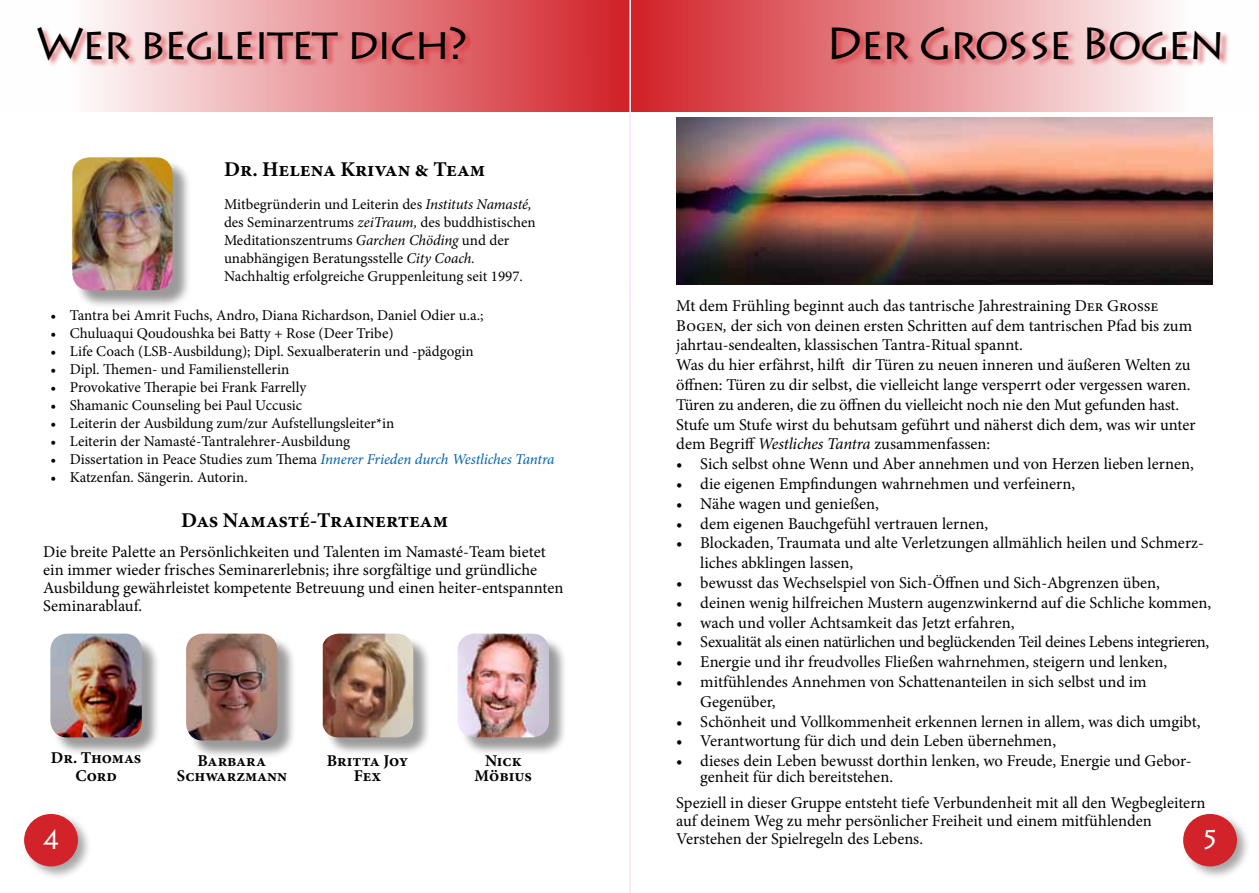
<style>
.page{position:relative;width:1259px;height:893px;background:#fff}
.page>*{position:absolute;margin:0;border:0;box-sizing:border-box;transform-origin:0 0}
.t1{font:45px "Lithos Pro";letter-spacing:-.05em;color:#000}
.t2{font:27px "Lithos Pro";color:#fff}
.t3{font:700 21px "Minion Pro";color:#000}
.t4{font:16.5px/19.8px "Minion Pro";letter-spacing:-.005em;color:#000}
.t5{font:700 16.5px/15px "Minion Pro";color:#000;text-align:center}
.t6{font:15px/18px "Minion Pro";color:#000}
.s1{font-style:italic}
.s2{font-style:italic;color:#0063b0}
</style>
<div class="page">
<div style="left:0;top:0;width:629px;height:112px;background:linear-gradient(to right,#fff,#d22229)"></div>
<div style="left:37px;top:26px;width:434px;height:42px;background:#d2232a;opacity:.59"></div>
<div style="left:629px;top:0;width:630px;height:112px;background:linear-gradient(to right,#d12229,#fff)"></div>
<div style="left:832px;top:26px;width:397px;height:42px;background:#d2232a;opacity:.59"></div>
<div style="left:22px;top:812px;width:70px;height:68px;background:#000;opacity:.35"></div>
<div style="left:24px;top:814px;width:54px;height:52px;background:#d2232a;border-radius:50%"></div>
<div style="left:1181px;top:812px;width:70px;height:68px;background:#000;opacity:.35"></div>
<div style="left:1183px;top:814px;width:54px;height:52px;background:#d2232a;border-radius:50%"></div>
<div style="left:75px;top:160px;width:116px;height:149px;background:#000;opacity:.4"></div>
<img style="left:72px;top:157px;width:101px;height:133px">
<img style="left:676px;top:118px;width:536px;height:167px">
<hr style="left:629px;top:0;width:1px;height:893px;background:#f6e9f7">
<hr style="left:630px;top:0;width:1px;height:893px;background:#f6e9f7">
<div style="left:53px;top:636px;width:108px;height:120px;background:#000;opacity:.4"></div>
<img style="left:50px;top:634px;width:92px;height:103px">
<div style="left:188px;top:636px;width:108px;height:123px;background:#000;opacity:.4"></div>
<img style="left:186px;top:634px;width:91px;height:106px">
<div style="left:325px;top:636px;width:107px;height:120px;background:#000;opacity:.4"></div>
<img style="left:323px;top:634px;width:90px;height:103px">
<div style="left:460px;top:636px;width:108px;height:120px;background:#000;opacity:.4"></div>
<img style="left:457px;top:634px;width:92px;height:103px">
<h1 class="t1" style="left:35px;top:18px;width:434px">Wer begleitet dich?</h1>
<h1 class="t1" style="left:825px;top:18px;width:401px">Der Große Bogen</h1>
<p class="t3" style="left:224px;top:155px;width:263px">Dr. Helena Krivan &amp; Team</p>
<p class="t6" style="left:224px;top:195px;width:313px">Mitbegründerin und Leiterin des <span class="s1">Instituts Namasté, </span>des Seminarzentrums <span class="s1">zeiTraum,</span> des buddhistischen Meditationszentrums <span class="s1">Garchen Chöding</span> und der unabhängigen Beratungsstelle <span class="s1">City Coach.<br></span>Nachhaltig erfolgreiche Gruppenleitung seit 1997.</p>
<p class="t4" style="left:676px;top:296px;width:521px">Mt dem Frühling beginnt auch das tantrische Jahrestraining Der Grosse Bogen<span class="s1">,</span> der sich von deinen ersten Schritten auf dem tantrischen Pfad bis zum jahrtau-sendealten, klassischen Tantra-Ritual spannt.<br>Was du hier erfährst, hilft dir Türen zu neuen inneren und äußeren Welten zu öffnen: Türen zu dir selbst, die vielleicht lange versperrt oder vergessen waren.<br>Türen zu anderen, die zu öffnen du vielleicht noch nie den Mut gefunden hast.<br>Stufe um Stufe wirst du behutsam geführt und näherst dich dem, was wir unter dem Begriff <span class="s1">Westliches Tantra</span> zusammenfassen:</p>
<p class="t4" style="left:676px;top:454px;width:519px">• Sich selbst ohne Wenn und Aber annehmen und von Herzen lieben lernen,</p>
<p class="t4" style="left:676px;top:474px;width:400px">• die eigenen Empfindungen wahrnehmen und verfeinern,</p>
<p class="t4" style="left:676px;top:494px;width:204px">• Nähe wagen und genießen,</p>
<p class="t4" style="left:676px;top:513px;width:313px">• dem eigenen Bauchgefühl vertrauen lernen,</p>
<p class="t4" style="left:700px;top:533px;width:505px;text-indent:-24px">• Blockaden, Traumata und alte Verletzungen allmählich heilen und Schmerz&shy;liches abklingen lassen,</p>
<p class="t4" style="left:676px;top:573px;width:485px">• bewusst das Wechselspiel von Sich-Öffnen und Sich-Abgrenzen üben,</p>
<p class="t4" style="left:676px;top:593px;width:536px">• deinen wenig hilfreichen Mustern augenzwinkernd auf die Schliche kommen,</p>
<p class="t4" style="left:676px;top:612px;width:340px">• wach und voller Achtsamkeit das Jetzt erfahren,</p>
<p class="t4" style="left:676px;top:632px;width:534px">• Sexualität als einen natürlichen und beglückenden Teil deines Lebens integrieren,</p>
<p class="t4" style="left:676px;top:652px;width:492px">• Energie und ihr freudvolles Fließen wahrnehmen, steigern und lenken,</p>
<p class="t4" style="left:700px;top:672px;width:448px;text-indent:-24px">• mitfühlendes Annehmen von Schattenanteilen in sich selbst und im<br>Gegenüber,</p>
<p class="t4" style="left:676px;top:711px;width:526px">• Schönheit und Vollkommenheit erkennen lernen in allem, was dich umgibt,</p>
<p class="t4" style="left:676px;top:731px;width:381px">• Verantwortung für dich und dein Leben übernehmen,</p>
<p class="t4" style="left:700px;top:752px;width:493px;line-height:16.5px;text-indent:-24px">• dieses dein Leben bewusst dorthin lenken, wo Freude, Energie und Gebor&shy;genheit für dich bereitstehen.</p>
<p class="t4" style="left:676px;top:794px;width:531px;line-height:18px">Speziell in dieser Gruppe entsteht tiefe Verbundenheit mit all den Wegbegleitern auf deinem Weg zu mehr persönlicher Freiheit und einem mitfühlenden<br>Verstehen der Spielregeln des Lebens.</p>
<p class="t6" style="left:50px;top:307px;width:435px">• Tantra bei Amrit Fuchs, Andro, Diana Richardson, Daniel Odier u.a.;</p>
<p class="t6" style="left:50px;top:325px;width:345px">• Chuluaqui Qoudoushka bei Batty + Rose (Deer Tribe)</p>
<p class="t6" style="left:50px;top:343px;width:425px">• Life Coach (LSB-Ausbildung); Dipl. Sexualberaterin und -pädgogin</p>
<p class="t6" style="left:50px;top:361px;width:240px">• Dipl. Themen- und Familienstellerin</p>
<p class="t6" style="left:50px;top:379px;width:257px">• Provokative Therapie bei Frank Farrelly</p>
<p class="t6" style="left:50px;top:397px;width:253px">• Shamanic Counseling bei Paul Uccusic</p>
<p class="t6" style="left:50px;top:415px;width:345px">• Leiterin der Ausbildung zum/zur Aufstellungsleiter*in</p>
<p class="t6" style="left:50px;top:433px;width:301px">• Leiterin der Namasté-Tantralehrer-Ausbildung</p>
<p class="t6" style="left:50px;top:451px;width:506px">• Dissertation in Peace Studies zum Thema <span class="s2">Innerer Frieden durch Westliches Tantra</span></p>
<p class="t6" style="left:50px;top:469px;width:199px">• Katzenfan. Sängerin. Autorin.</p>
<p class="t3" style="left:181px;top:506px;width:268px">Das Namasté-Trainerteam</p>
<p class="t4" style="left:43px;top:543px;width:521px;line-height:18px">Die breite Palette an Persönlichkeiten und Talenten im Namasté-Team bietet ein immer wieder frisches Seminarerlebnis; ihre sorgfältige und gründliche Ausbildung gewährleistet kompetente Betreuung und einen heiter-entspannten Seminarablauf.</p>
<p class="t5" style="left:51px;top:749px;width:92px;line-height:18px">Dr. Thomas<br>Cord</p>
<p class="t5" style="left:177px;top:753px;width:112px">Barbara<br>Schwarzmann</p>
<p class="t5" style="left:327px;top:753px;width:83px">Britta Joy<br>Fex</p>
<p class="t5" style="left:475px;top:753px;width:59px">Nick<br>Möbius</p>
<h2 class="t2" style="left:42px;top:824px;width:21px">4</h2>
<h2 class="t2" style="left:1201px;top:824px;width:21px">5</h2>
</div>
